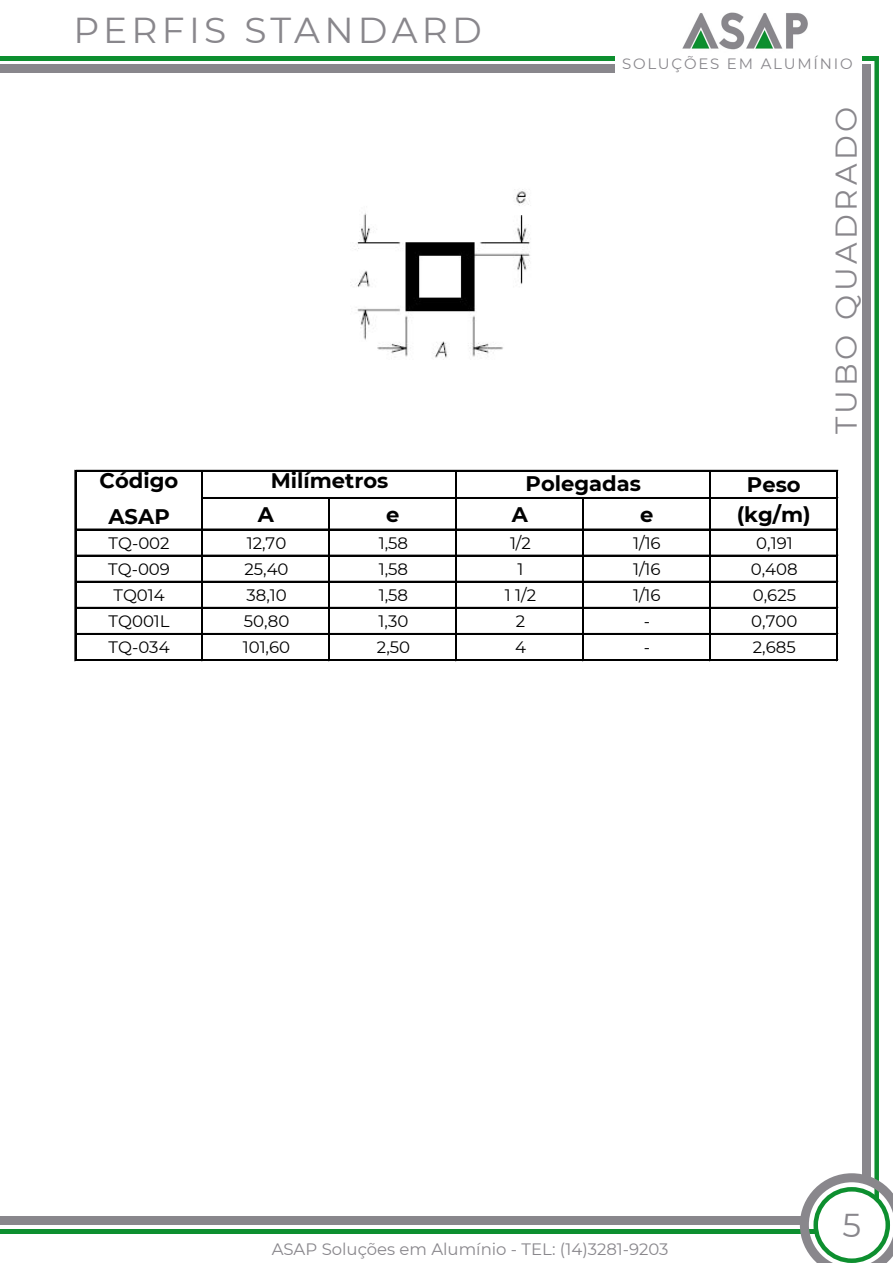
<style>
.page{position:relative;width:893px;height:1263px;background:#fff}
.page>*{position:absolute;margin:0;border:0;box-sizing:border-box;transform-origin:0 0}
.t1{font:36px "Montserrat";letter-spacing:.12em;color:#89878c}
.t2{font:33px "Montserrat";color:#89878c}
.t3{font:30px "Montserrat";letter-spacing:.12em;color:#89878c}
.t4{font:700 21px "Montserrat";color:#000}
.t5{font:16.5px "Montserrat";color:#000}
.t6{font:16.5px "Montserrat";color:#89878c}
.t7{font:15px "Montserrat";letter-spacing:.12em;color:#89878c}
</style>
<div class="page">
<div style="left:874px;top:56px;width:5px;height:1160px;background:#0d8f2f"></div>
<div style="left:0;top:56px;width:614px;height:5px;background:#0d8f2f"></div>
<div style="left:0;top:64px;width:614px;height:9px;background:#89878c"></div>
<img style="left:682px;top:12px;width:126px;height:38px">
<div style="left:862px;top:56px;width:16px;height:5px;background:#0d8f2f"></div>
<hr style="left:0;top:1229px;width:816px;height:4px;background:#0d8f2f">
<div style="left:0;top:1216px;width:803px;height:9px;background:#89878c"></div>
<svg style="left:800px;top:1173px;width:93px;height:90px"></svg>
<div style="left:862px;top:64px;width:9px;height:1117px;background:#89878c"></div>
<img style="left:350px;top:189px;width:180px;height:171px">
<hr style="left:75px;top:470px;width:1px;height:191px;background:#000">
<hr style="left:202px;top:472px;width:1px;height:189px;background:#000">
<hr style="left:455px;top:472px;width:1px;height:189px;background:#000">
<hr style="left:456px;top:472px;width:1px;height:189px;background:#000">
<hr style="left:709px;top:472px;width:2px;height:189px;background:#000">
<hr style="left:836px;top:472px;width:2px;height:189px;background:#000">
<hr style="left:328px;top:499px;width:1px;height:162px;background:#000">
<hr style="left:329px;top:499px;width:1px;height:162px;background:#000">
<hr style="left:582px;top:499px;width:2px;height:162px;background:#000">
<hr style="left:76px;top:470px;width:762px;height:2px;background:#000">
<hr style="left:203px;top:497px;width:635px;height:2px;background:#000">
<hr style="left:76px;top:529px;width:762px;height:1px;background:#000">
<hr style="left:76px;top:555px;width:762px;height:1px;background:#000">
<hr style="left:76px;top:581px;width:762px;height:2px;background:#000">
<hr style="left:76px;top:607px;width:762px;height:2px;background:#000">
<hr style="left:76px;top:633px;width:762px;height:2px;background:#000">
<hr style="left:76px;top:659px;width:762px;height:2px;background:#000">
<h1 class="t1" style="left:73px;top:6px;width:410px">PERFIS STANDARD</h1>
<p class="t7" style="left:622px;top:54px;width:232px">SOLUÇÕES EM ALUMÍNIO</p>
<p class="t3" style="left:825px;top:434px;width:329px;rotate:-90deg">TUBO QUADRADO</p>
<p class="t4" style="left:100px;top:465px;width:80px">Código</p>
<p class="t4" style="left:271px;top:466px;width:119px">Milímetros</p>
<p class="t4" style="left:526px;top:469px;width:117px">Polegadas</p>
<p class="t4" style="left:108px;top:501px;width:63px">ASAP</p>
<p class="t4" style="left:747px;top:470px;width:55px">Peso</p>
<p class="t4" style="left:258px;top:499px;width:18px">A</p>
<p class="t4" style="left:386px;top:499px;width:15px">e</p>
<p class="t4" style="left:512px;top:499px;width:18px">A</p>
<p class="t4" style="left:640px;top:499px;width:15px">e</p>
<p class="t4" style="left:737px;top:499px;width:76px">(kg/m)</p>
<p class="t5" style="left:109px;top:531px;width:63px">TQ-002</p>
<p class="t5" style="left:247px;top:531px;width:41px">12,70</p>
<p class="t5" style="left:379px;top:531px;width:31px">1,58</p>
<p class="t5" style="left:510px;top:531px;width:22px">1/2</p>
<p class="t5" style="left:633px;top:531px;width:29px">1/16</p>
<p class="t5" style="left:756px;top:531px;width:38px">0,191</p>
<p class="t5" style="left:108px;top:558px;width:63px">TQ-009</p>
<p class="t5" style="left:244px;top:558px;width:46px">25,40</p>
<p class="t5" style="left:379px;top:558px;width:31px">1,58</p>
<p class="t5" style="left:518px;top:558px;width:7px">1</p>
<p class="t5" style="left:633px;top:558px;width:29px">1/16</p>
<p class="t5" style="left:751px;top:558px;width:49px">0,408</p>
<p class="t5" style="left:113px;top:584px;width:53px">TQ014</p>
<p class="t5" style="left:246px;top:584px;width:42px">38,10</p>
<p class="t5" style="left:379px;top:584px;width:31px">1,58</p>
<p class="t5" style="left:505px;top:584px;width:33px">1 1/2</p>
<p class="t5" style="left:633px;top:584px;width:29px">1/16</p>
<p class="t5" style="left:753px;top:584px;width:45px">0,625</p>
<p class="t5" style="left:109px;top:610px;width:63px">TQ001L</p>
<p class="t5" style="left:244px;top:610px;width:47px">50,80</p>
<p class="t5" style="left:379px;top:610px;width:31px">1,30</p>
<p class="t5" style="left:516px;top:610px;width:11px">2</p>
<p class="t5" style="left:644px;top:610px;width:8px">-</p>
<p class="t5" style="left:751px;top:610px;width:48px">0,700</p>
<p class="t5" style="left:109px;top:636px;width:62px">TQ-034</p>
<p class="t5" style="left:243px;top:636px;width:49px">101,60</p>
<p class="t5" style="left:377px;top:636px;width:35px">2,50</p>
<p class="t5" style="left:515px;top:636px;width:12px">4</p>
<p class="t5" style="left:644px;top:636px;width:8px">-</p>
<p class="t5" style="left:753px;top:636px;width:45px">2,685</p>
<p class="t6" style="left:272px;top:1237px;width:398px">ASAP Soluções em Alumínio - TEL: (14)3281-9203</p>
<h2 class="t2" style="left:842px;top:1203px;width:20px">5</h2>
</div>
